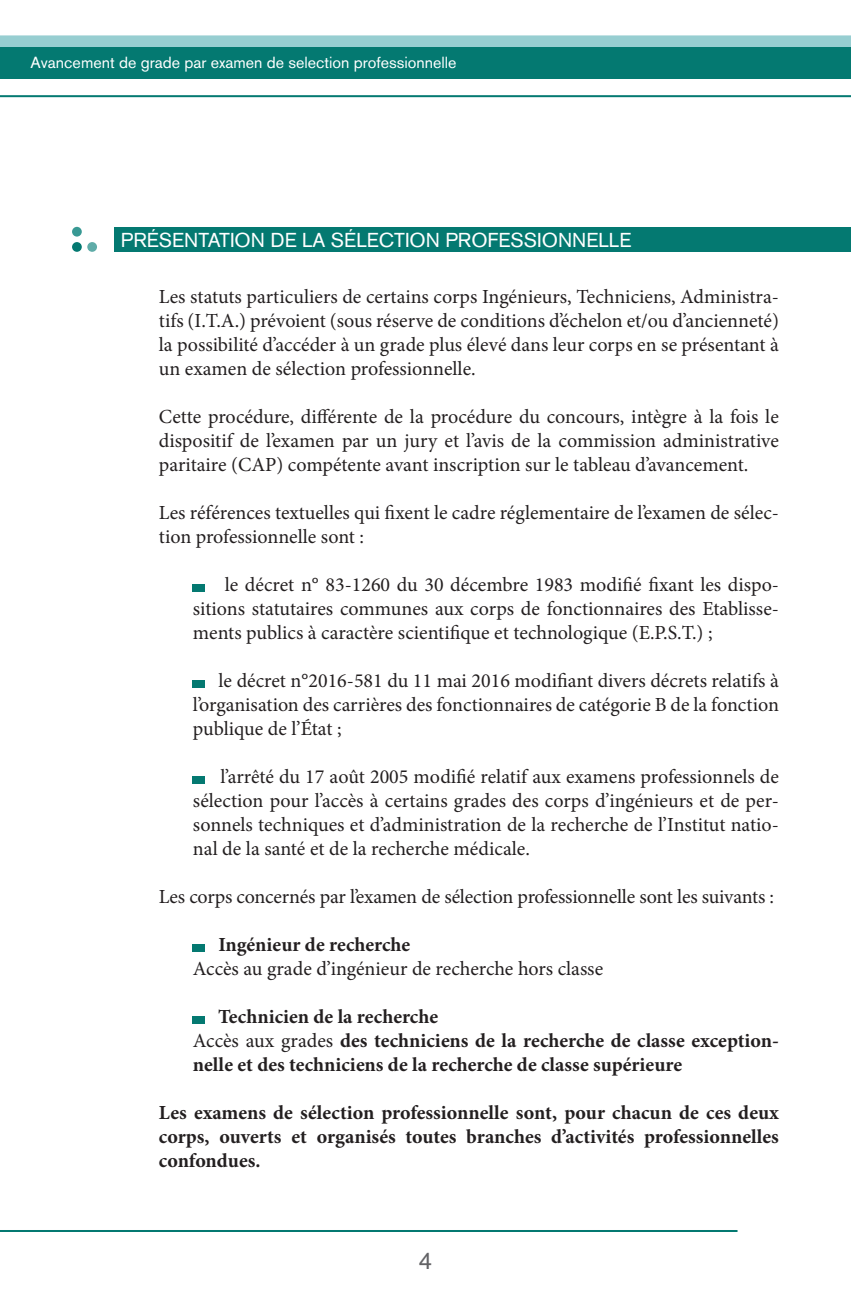
<style>
.page{position:relative;width:851px;height:1304px;background:#fff}
.page>*{position:absolute;margin:0;border:0;box-sizing:border-box;transform-origin:0 0}
.t1{font:24px "Akzidenz Grotesk BQ";color:#636366}
.t2{font:20px/24px "Minion Pro";letter-spacing:-.005em;color:#231f20;text-align:justify}
.t3{font:700 20px/24px "Minion Pro";color:#231f20}
.t4{font:20px "Akzidenz Grotesk BQ";color:#fff}
.t5{font:16px "Akzidenz Grotesk BQ";color:#fff}
.s1{font-weight:400}
</style>
<div class="page">
<hr style="left:0;top:95px;width:850px;height:2px;background:#047971">
<svg style="left:0;top:35px;width:850px;height:12px;background:#9acfd2"></svg>
<div style="left:0;top:47px;width:850px;height:32px;background:#047971"></div>
<div style="left:193px;top:584px;width:12px;height:7px;background:#047971"></div>
<div style="left:193px;top:680px;width:12px;height:7px;background:#047971"></div>
<div style="left:193px;top:776px;width:12px;height:7px;background:#047971"></div>
<div style="left:193px;top:944px;width:12px;height:7px;background:#047971"></div>
<div style="left:193px;top:1016px;width:12px;height:7px;background:#047971"></div>
<div style="left:115px;top:227px;width:735px;height:25px;background:#047971"></div>
<div style="left:72px;top:242px;width:10px;height:10px;background:#047971;border-radius:50%"></div>
<div style="left:72px;top:227px;width:10px;height:10px;background:#389994;border-radius:50%"></div>
<div style="left:87px;top:242px;width:10px;height:10px;background:#5faca8;border-radius:50%"></div>
<hr style="left:0;top:1230px;width:737px;height:2px;background:#047971">
<p class="t5" style="left:31px;top:53px;width:427px">Avancement de grade par examen de selection professionnelle</p>
<p class="t4" style="left:121px;top:228px;width:512px">PRÉSENTATION DE LA SÉLECTION PROFESSIONNELLE</p>
<p class="t2" style="left:159px;top:285px;width:621px">Les statuts particuliers de certains corps Ingénieurs, Techniciens, Administra&shy;tifs (I.T.A.) prévoient (sous réserve de conditions d’échelon et/ou d’ancienneté) la possibilité d’accéder à un grade plus élevé dans leur corps en se présentant à un examen de sélection professionnelle.</p>
<p class="t2" style="left:159px;top:405px;width:621px">Cette procédure, différente de la procédure du concours, intègre à la fois le dispositif de l’examen par un jury et l’avis de la commission administrative paritaire (CAP) compétente avant inscription sur le tableau d’avancement.</p>
<p class="t2" style="left:159px;top:501px;width:621px">Les références textuelles qui fixent le cadre réglementaire de l’examen de sélec&shy;tion professionnelle sont :</p>
<p class="t2" style="left:193px;top:573px;width:587px;text-indent:32px">le décret n° 83-1260 du 30 décembre 1983 modifié fixant les dispo&shy;sitions statutaires communes aux corps de fonctionnaires des Etablisse&shy;ments publics à caractère scientifique et technologique (E.P.S.T.) ;</p>
<p class="t2" style="left:193px;top:669px;width:587px;text-indent:26px">le décret n°2016-581 du 11 mai 2016 modifiant divers décrets relatifs à l’organisation des carrières des fonctionnaires de catégorie B de la fonction publique de l’État ;</p>
<p class="t2" style="left:193px;top:765px;width:587px;text-indent:27px">l’arrêté du 17 août 2005 modifié relatif aux examens professionnels de sélection pour l’accès à certains grades des corps d’ingénieurs et de per&shy;sonnels techniques et d’administration de la recherche de l’Institut natio&shy;nal de la santé et de la recherche médicale.</p>
<p class="t2" style="left:159px;top:885px;width:616px">Les corps concernés par l’examen de sélection professionnelle sont les suivants :</p>
<p class="t3" style="left:218px;top:933px;width:193px">Ingénieur de recherche</p>
<p class="t2" style="left:193px;top:957px;width:412px">Accès au grade d’ingénieur de recherche hors classe</p>
<p class="t3" style="left:218px;top:1005px;width:221px">Technicien de la recherche</p>
<p class="t3" style="left:193px;top:1029px;width:587px"><span class="s1">Accès aux grades</span> des techniciens de la recherche de classe exception&shy;nelle et des techniciens de la recherche de classe supérieure</p>
<p class="t3" style="left:159px;top:1101px;width:621px;text-align:justify">Les examens de sélection professionnelle sont, pour chacun de ces deux corps, ouverts et organisés toutes branches d’activités professionnelles confondues.</p>
<p class="t1" style="left:418px;top:1246px;width:15px">4</p>
</div>
